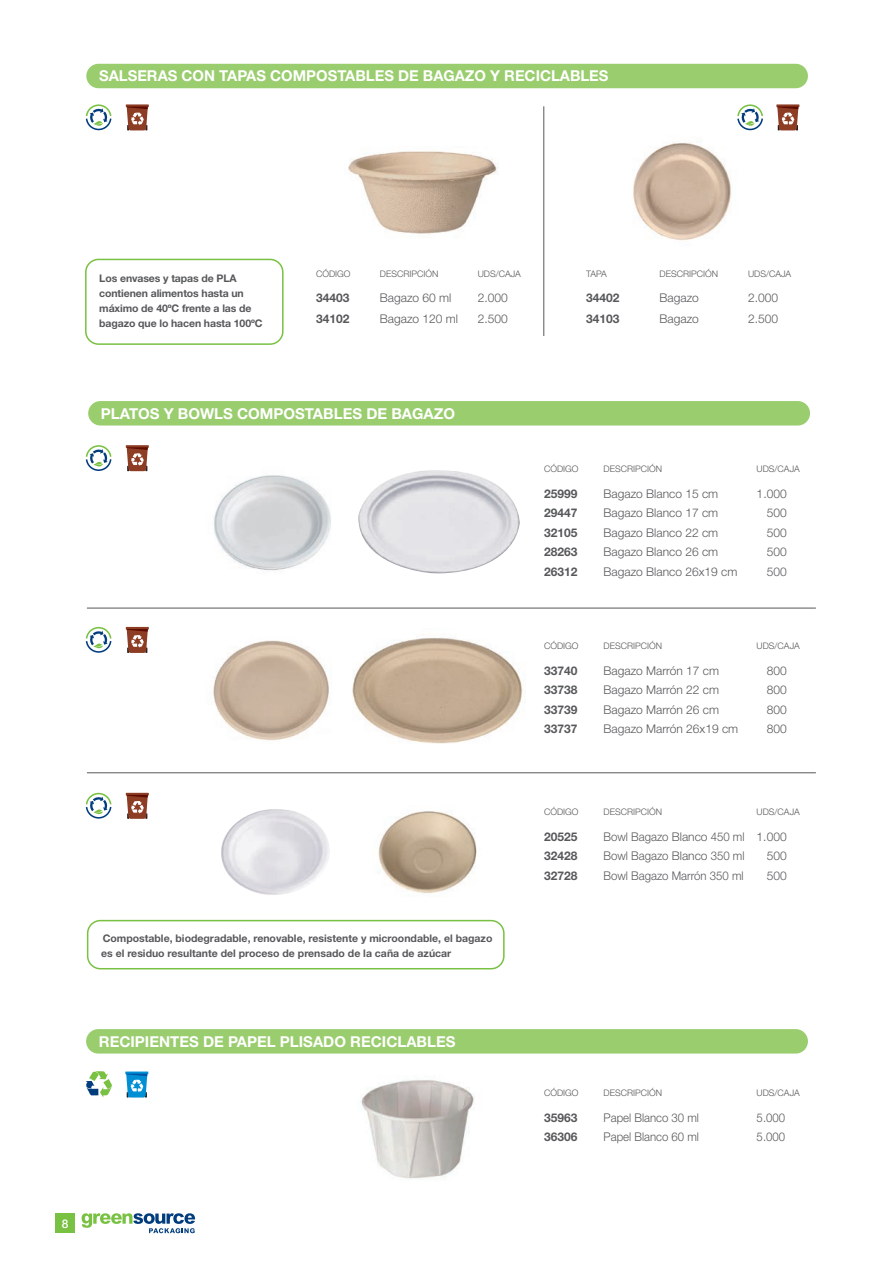
<style>
.page{position:relative;width:893px;height:1263px;background:#fff}
.page>*{position:absolute;margin:0;border:0;box-sizing:border-box;transform-origin:0 0}
.t1{font:700 15px "Helvetica Neue LT Std";color:#fff}
.t2{font:300 12px "Helvetica Neue LT Std";color:#57585a}
.t3{font:300 12px "Helvetica Neue LT Std";color:#57585a;scale:.95 1}
.t4{font:700 12px "Helvetica Neue LT Std";color:#57585a}
.t5{font:500 12px "Helvetica Neue LT Std";color:#fff}
.t6{font:700 10.5px/15px "Helvetica Neue LT Std";color:#57585a}
.t7{font:300 9px "Helvetica Neue LT Std";color:#57585a}
</style>
<div class="page">
<svg style="left:82px;top:1213px;width:113px;height:20px"></svg>
<div style="left:55px;top:1213px;width:20px;height:20px;background:#79c142"></div>
<img style="left:214px;top:475px;width:117px;height:96px">
<img style="left:213px;top:640px;width:116px;height:101px">
<img style="left:352px;top:637px;width:171px;height:107px">
<img style="left:358px;top:470px;width:162px;height:103px">
<img style="left:221px;top:809px;width:109px;height:86px">
<div style="left:88px;top:401px;width:722px;height:24px;background:#9acd6e;border-radius:12px"></div>
<hr style="left:87px;top:772px;width:729px;height:1px;background:#57585a">
<hr style="left:87px;top:608px;width:729px;height:1px;background:#57585a">
<img style="left:378px;top:811px;width:99px;height:83px">
<svg style="left:85px;top:445px;width:27px;height:26px"></svg>
<svg style="left:85px;top:626px;width:27px;height:27px"></svg>
<svg style="left:85px;top:792px;width:27px;height:27px"></svg>
<hr style="left:126px;top:445px;width:23px;height:3px;background:#8d3d24">
<svg style="left:127px;top:447px;width:21px;height:24px"></svg>
<hr style="left:126px;top:627px;width:23px;height:3px;background:#8d3d24">
<svg style="left:127px;top:629px;width:21px;height:24px"></svg>
<hr style="left:126px;top:793px;width:23px;height:2px;background:#8d3d24">
<svg style="left:127px;top:795px;width:21px;height:24px"></svg>
<div style="left:87px;top:920px;width:418px;height:49px;border:2px solid #79c142;border-radius:13px"></div>
<div style="left:86px;top:64px;width:722px;height:24px;background:#9acd6e;border-radius:12px"></div>
<div style="left:85px;top:259px;width:199px;height:86px;border:2px solid #79c142;border-radius:13px"></div>
<hr style="left:543px;top:106px;width:1px;height:230px;background:#57585a">
<img style="left:633px;top:143px;width:98px;height:98px">
<img style="left:348px;top:151px;width:149px;height:83px">
<svg style="left:85px;top:104px;width:27px;height:27px"></svg>
<svg style="left:737px;top:104px;width:26px;height:27px"></svg>
<hr style="left:126px;top:104px;width:23px;height:3px;background:#8d3d24">
<svg style="left:127px;top:107px;width:21px;height:23px"></svg>
<hr style="left:776px;top:104px;width:23px;height:3px;background:#8d3d24">
<svg style="left:777px;top:107px;width:21px;height:23px"></svg>
<svg style="left:86px;top:1071px;width:26px;height:26px"></svg>
<hr style="left:125px;top:1071px;width:23px;height:3px;background:#008fd5">
<svg style="left:126px;top:1073px;width:21px;height:24px"></svg>
<img style="left:361px;top:1080px;width:114px;height:99px">
<div style="left:86px;top:1029px;width:722px;height:24px;background:#9acd6e;border-radius:12px"></div>
<p class="t1" style="left:99px;top:67px;width:511px">SALSERAS CON TAPAS COMPOSTABLES DE BAGAZO Y RECICLABLES</p>
<p class="t6" style="left:99px;top:270px;width:165px">Los envases y tapas de PLA contienen alimentos hasta un máximo de 40ºC frente a las de bagazo que lo hacen hasta 100ºC</p>
<p class="t7" style="left:316px;top:268px;width:36px">CÓDIGO</p>
<p class="t7" style="left:380px;top:268px;width:60px">DESCRIPCIÓN</p>
<p class="t7" style="left:478px;top:268px;width:45px">UDS/CAJA</p>
<p class="t7" style="left:586px;top:268px;width:22px">TAPA</p>
<p class="t7" style="left:660px;top:268px;width:60px">DESCRIPCIÓN</p>
<p class="t7" style="left:748px;top:268px;width:45px">UDS/CAJA</p>
<p class="t4" style="left:316px;top:291px;width:35px">34403</p>
<p class="t2" style="left:380px;top:291px;width:73px">Bagazo 60 ml</p>
<p class="t2" style="left:478px;top:291px;width:32px">2.000</p>
<p class="t4" style="left:586px;top:291px;width:35px">34402</p>
<p class="t2" style="left:660px;top:291px;width:41px">Bagazo</p>
<p class="t2" style="left:748px;top:291px;width:32px">2.000</p>
<p class="t4" style="left:316px;top:312px;width:35px">34102</p>
<p class="t2" style="left:380px;top:312px;width:80px">Bagazo 120 ml</p>
<p class="t2" style="left:478px;top:312px;width:32px">2.500</p>
<p class="t4" style="left:586px;top:312px;width:35px">34103</p>
<p class="t2" style="left:660px;top:312px;width:41px">Bagazo</p>
<p class="t2" style="left:748px;top:312px;width:32px">2.500</p>
<p class="t1" style="left:101px;top:404px;width:356px">PLATOS Y BOWLS COMPOSTABLES DE BAGAZO</p>
<p class="t6" style="left:101px;top:930px;width:393px">Compostable, biodegradable, renovable, resistente y microondable, el bagazo es el residuo resultante del proceso de prensado de la caña de azúcar</p>
<p class="t1" style="left:99px;top:1032px;width:358px">RECIPIENTES DE PAPEL PLISADO RECICLABLES</p>
<p class="t5" style="left:62px;top:1216px;width:8px">8</p>
<p class="t7" style="left:544px;top:463px;width:36px">CÓDIGO</p>
<p class="t7" style="left:604px;top:463px;width:60px">DESCRIPCIÓN</p>
<p class="t7" style="left:757px;top:463px;width:45px">UDS/CAJA</p>
<p class="t4" style="left:544px;top:486px;width:35px">25999</p>
<p class="t2" style="left:604px;top:486px;width:116px">Bagazo Blanco 15 cm</p>
<p class="t2" style="left:757px;top:486px;width:32px">1.000</p>
<p class="t4" style="left:544px;top:505px;width:35px">29447</p>
<p class="t2" style="left:604px;top:505px;width:116px">Bagazo Blanco 17 cm</p>
<p class="t2" style="left:767px;top:505px;width:22px">500</p>
<p class="t4" style="left:544px;top:525px;width:35px">32105</p>
<p class="t2" style="left:604px;top:525px;width:116px">Bagazo Blanco 22 cm</p>
<p class="t2" style="left:767px;top:525px;width:22px">500</p>
<p class="t4" style="left:544px;top:544px;width:35px">28263</p>
<p class="t2" style="left:604px;top:544px;width:116px">Bagazo Blanco 26 cm</p>
<p class="t2" style="left:767px;top:544px;width:22px">500</p>
<p class="t4" style="left:544px;top:564px;width:35px">26312</p>
<p class="t2" style="left:604px;top:564px;width:135px">Bagazo Blanco 26x19 cm</p>
<p class="t2" style="left:767px;top:564px;width:22px">500</p>
<p class="t7" style="left:544px;top:641px;width:36px">CÓDIGO</p>
<p class="t7" style="left:604px;top:641px;width:60px">DESCRIPCIÓN</p>
<p class="t7" style="left:757px;top:641px;width:45px">UDS/CAJA</p>
<p class="t4" style="left:544px;top:663px;width:35px">33740</p>
<p class="t2" style="left:604px;top:663px;width:117px">Bagazo Marrón 17 cm</p>
<p class="t2" style="left:767px;top:663px;width:22px">800</p>
<p class="t4" style="left:544px;top:683px;width:35px">33738</p>
<p class="t2" style="left:604px;top:683px;width:117px">Bagazo Marrón 22 cm</p>
<p class="t2" style="left:767px;top:683px;width:22px">800</p>
<p class="t4" style="left:544px;top:702px;width:35px">33739</p>
<p class="t2" style="left:604px;top:702px;width:117px">Bagazo Marrón 26 cm</p>
<p class="t2" style="left:767px;top:702px;width:22px">800</p>
<p class="t4" style="left:544px;top:722px;width:35px">33737</p>
<p class="t2" style="left:604px;top:722px;width:136px">Bagazo Marrón 26x19 cm</p>
<p class="t2" style="left:767px;top:722px;width:22px">800</p>
<p class="t7" style="left:544px;top:806px;width:36px">CÓDIGO</p>
<p class="t7" style="left:604px;top:806px;width:60px">DESCRIPCIÓN</p>
<p class="t7" style="left:757px;top:806px;width:45px">UDS/CAJA</p>
<p class="t4" style="left:544px;top:829px;width:35px">20525</p>
<p class="t3" style="left:604px;top:829px;width:194px">Bowl Bagazo Blanco 450 ml 1.000</p>
<p class="t4" style="left:544px;top:848px;width:35px">32428</p>
<p class="t3" style="left:604px;top:848px;width:150px">Bowl Bagazo Blanco 350 ml</p>
<p class="t2" style="left:767px;top:848px;width:22px">500</p>
<p class="t4" style="left:544px;top:868px;width:35px">32728</p>
<p class="t3" style="left:604px;top:868px;width:149px">Bowl Bagazo Marrón 350 ml</p>
<p class="t2" style="left:767px;top:868px;width:22px">500</p>
<p class="t7" style="left:544px;top:1087px;width:36px">CÓDIGO</p>
<p class="t7" style="left:604px;top:1087px;width:60px">DESCRIPCIÓN</p>
<p class="t7" style="left:757px;top:1087px;width:45px">UDS/CAJA</p>
<p class="t4" style="left:544px;top:1110px;width:35px">35963</p>
<p class="t3" style="left:604px;top:1110px;width:102px">Papel Blanco 30 ml</p>
<p class="t3" style="left:757px;top:1110px;width:32px">5.000</p>
<p class="t4" style="left:544px;top:1129px;width:35px">36306</p>
<p class="t3" style="left:604px;top:1129px;width:102px">Papel Blanco 60 ml</p>
<p class="t3" style="left:757px;top:1129px;width:32px">5.000</p>
</div>
